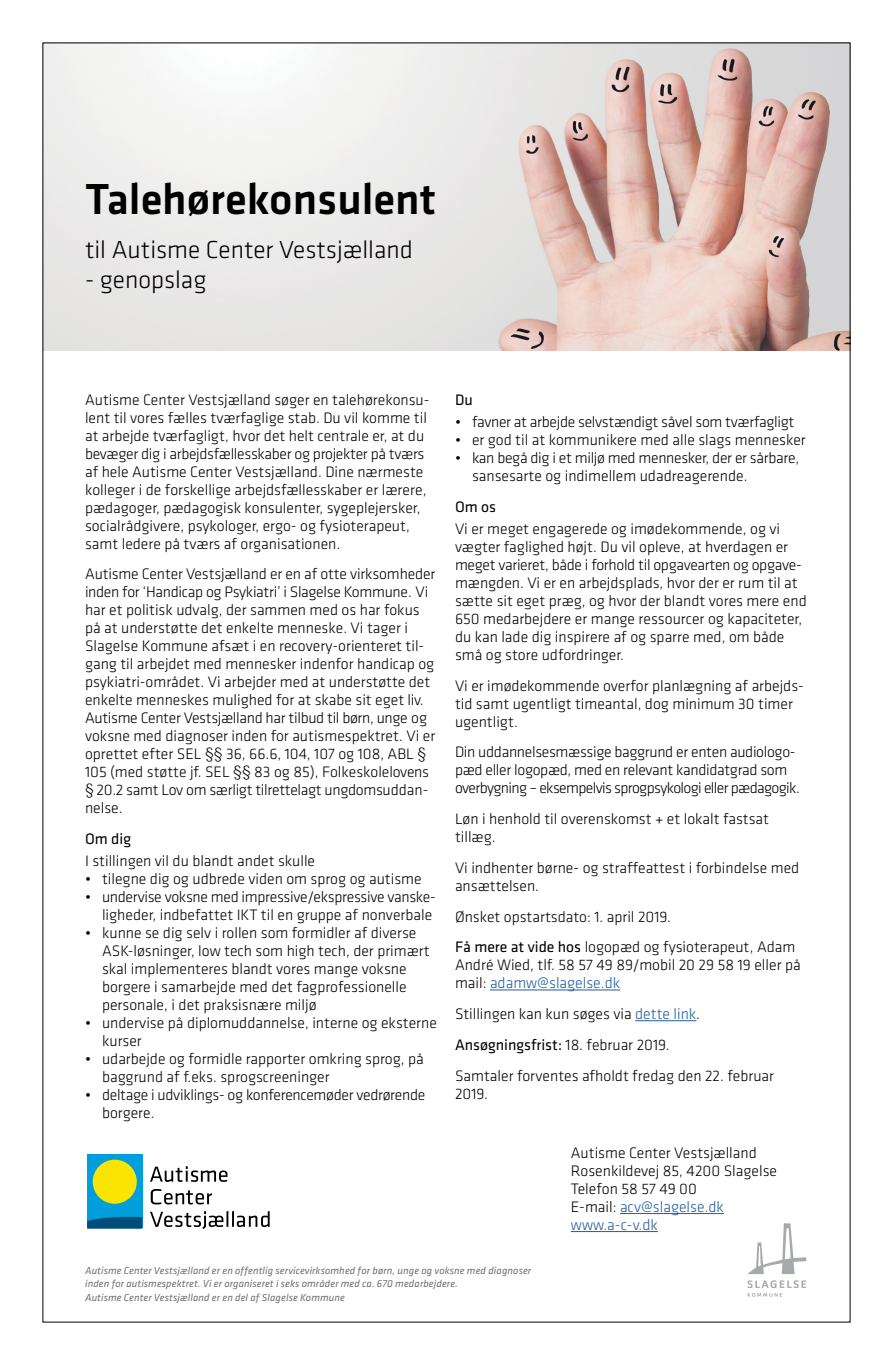
<style>
.page{position:relative;width:893px;height:1365px;background:#fff}
.page>*{position:absolute;margin:0;border:0;box-sizing:border-box;transform-origin:0 0}
.t1{font:500 45px "Klavika Basic";color:#000}
.t2{font:300 25.5px "Klavika Basic";color:#000}
.t3{font:300 15.75px/18px "Klavika Basic";color:#000}
.t4{font:300 15.75px/18px "Klavika Basic";letter-spacing:-.02em;color:#000}
.t5{font:15.75px "Klavika Basic";color:#000}
.t6{font:italic 10.5px/13.5px "Klavika Basic";letter-spacing:.01em;color:#6d6e71}
.s1{font-family:"Helvetica"}
.s2{font-weight:400}
.s3{color:#215e9e}
</style>
<div class="page">
<div style="left:87px;top:1154px;width:55px;height:73px;background:#009edd"></div>
<div style="left:93px;top:1160px;width:44px;height:44px;background:#f9e500;border-radius:50%"></div>
<svg style="left:87px;top:1216px;width:55px;height:13px"></svg>
<svg style="left:150px;top:1166px;width:77px;height:16px"></svg>
<svg style="left:151px;top:1189px;width:61px;height:15px"></svg>
<svg style="left:150px;top:1211px;width:120px;height:18px"></svg>
<svg style="left:747px;top:1280px;width:59px;height:17px"></svg>
<svg style="left:747px;top:1223px;width:59px;height:51px"></svg>
<hr style="left:620px;top:1213px;width:104px;height:1px;background:#215e9e">
<hr style="left:571px;top:1231px;width:87px;height:1px;background:#215e9e">
<img style="left:45px;top:45px;width:803px;height:306px">
<hr style="left:490px;top:989px;width:130px;height:1px;background:#215e9e">
<hr style="left:635px;top:1020px;width:61px;height:1px;background:#215e9e">
<h1 class="t1" style="left:85px;top:169px;width:352px">Talehørekonsulent</h1>
<h2 class="t2" style="left:85px;top:234px;width:329px">til Autisme Center Vestsjælland</h2>
<h2 class="t2" style="left:85px;top:265px;width:123px">- genopslag</h2>
<p class="t3" style="left:85px;top:390px;width:346px">Autisme Center Vestsjælland søger en talehørekonsu&shy;lent til vores fælles tværfaglige stab. Du vil komme til at arbejde tværfagligt, hvor det helt centrale er, at du bevæger dig i arbejdsfællesskaber og projekter på tværs af hele Autisme Center Vestsjælland. Dine nærmeste kolleger i de forskellige arbejdsfællesskaber er lærere, pædagoger, pædagogisk konsulenter, sygeplejersker, socialrådgivere, psykologer, ergo- og fysioterapeut, samt ledere på tværs af organisationen.</p>
<p class="t3" style="left:85px;top:565px;width:352px">Autisme Center Vestsjælland er en af otte virksomheder inden for ‘Handicap og Psykiatri’ i Slagelse Kommune. Vi har et politisk udvalg, der sammen med os har fokus på at understøtte det enkelte menneske. Vi tager i Slagelse Kommune afsæt i en recovery-orienteret til&shy;gang til arbejdet med mennesker indenfor handicap og psykiatri-området. Vi arbejder med at understøtte det enkelte menneskes mulighed for at skabe sit eget liv.<br>Autisme Center Vestsjælland har tilbud til børn, unge og voksne med diagnoser inden for autismespektret. Vi er oprettet efter SEL <span class="s1">§§</span> 36, 66.6, 104, 107 og 108, ABL <span class="s1">§ </span>105 (med støtte jf. SEL <span class="s1">§§</span> 83 og 85), Folkeskolelovens <span class="s1">§</span> 20.2 samt Lov om særligt tilrettelagt ungdomsuddan&shy;nelse.</p>
<p class="t5" style="left:85px;top:829px;width:48px">Om dig</p>
<p class="t3" style="left:85px;top:852px;width:232px">I stillingen vil du blandt andet skulle</p>
<p class="t3" style="left:85px;top:870px;width:338px">• tilegne dig og udbrede viden om sprog og autisme</p>
<p class="t3" style="left:85px;top:888px;width:352px;text-align:right">• undervise voksne med impressive/ekspressive vanske&shy;ligheder, indbefattet IKT til en gruppe af nonverbale</p>
<p class="t3" style="left:102px;top:924px;width:329px;text-indent:-17px">• kunne se dig selv i rollen som formidler af diverse ASK-løsninger, low tech som high tech, der primært skal implementeres blandt vores mange voksne borgere i samarbejde med det fagprofessionelle personale, i det praksisnære miljø</p>
<p class="t3" style="left:102px;top:1014px;width:336px;text-indent:-17px">• undervise på diplomuddannelse, interne og eksterne kurser</p>
<p class="t3" style="left:102px;top:1050px;width:323px;text-indent:-17px">• udarbejde og formidle rapporter omkring sprog, på baggrund af f.eks. sprogscreeninger</p>
<p class="t4" style="left:102px;top:1086px;width:325px;text-indent:-17px">• deltage i udviklings- og konferencemøder vedrørende borgere.</p>
<p class="t5" style="left:455px;top:389px;width:19px">Du</p>
<p class="t4" style="left:455px;top:412px;width:341px">• favner at arbejde selvstændigt såvel som tværfagligt</p>
<p class="t3" style="left:455px;top:430px;width:352px">• er god til at kommunikere med alle slags mennesker</p>
<p class="t3" style="left:472px;top:448px;width:329px;text-indent:-17px">• kan begå dig i et miljø med mennesker, der er sårbare, sansesarte og indimellem udadreagerende.</p>
<p class="t5" style="left:455px;top:496px;width:43px">Om os</p>
<p class="t3" style="left:455px;top:519px;width:353px">Vi er meget engagerede og imødekommende, og vi vægter faglighed højt. Du vil opleve, at hverdagen er meget varieret, både i forhold til opgavearten og opgave&shy;mængden. Vi er en arbejdsplads, hvor der er rum til at sætte sit eget præg, og hvor der blandt vores mere end 650 medarbejdere er mange ressourcer og kapaciteter, du kan lade dig inspirere af og sparre med, om både små og store udfordringer.</p>
<p class="t3" style="left:455px;top:676px;width:350px">Vi er imødekommende overfor planlægning af arbejds&shy;tid samt ugentligt timeantal, dog minimum 30 timer ugentligt.</p>
<p class="t4" style="left:455px;top:743px;width:346px">Din uddannelsesmæssige baggrund er enten audiologo&shy;pæd eller logopæd, med en relevant kandidatgrad som overbygning – eksempelvis sprogpsykologi eller pædagogik.</p>
<p class="t3" style="left:455px;top:810px;width:316px">Løn i henhold til overenskomst + et lokalt fastsat tillæg.</p>
<p class="t3" style="left:455px;top:858px;width:346px">Vi indhenter børne- og straffeattest i forbindelse med ansættelsen.</p>
<p class="t3" style="left:455px;top:901px;width:342px;line-height:30.8px">Ønsket opstartsdato: 1. april 2019.<br><span class="s2">Få mere at vide hos</span> logopæd og fysioterapeut, Adam</p>
<p class="t3" style="left:455px;top:956px;width:347px">André Wied, tlf. 58 57 49 89/mobil 20 29 58 19 eller på mail: <span class="s3">adamw@slagelse.dk</span></p>
<p class="t3" style="left:455px;top:998px;width:321px;line-height:30.8px">Stillingen kan kun søges via <span class="s3">dette link</span>.<br><span class="s2">Ansøgningsfrist:</span> 18. februar 2019.<br>Samtaler forventes afholdt fredag den 22. februar</p>
<p class="t3" style="left:455px;top:1084px;width:35px">2019.</p>
<p class="t3" style="left:571px;top:1144px;width:208px">Autisme Center Vestsjælland<br>Rosenkildevej 85, 4200 Slagelse<br>Telefon 58 57 49 00<br>E-mail: <span class="s3">acv@slagelse.dk www.a-c-v.dk</span></p>
<p class="t6" style="left:85px;top:1263px;width:448px">Autisme Center Vestsjælland er en offentlig servicevirksomhed for børn, unge og voksne med diagnoser inden for autismespektret. Vi er organiseret i seks områder med ca. 670 medarbejdere.<br>Autisme Center Vestsjælland er en del af Slagelse Kommune</p>
</div>
